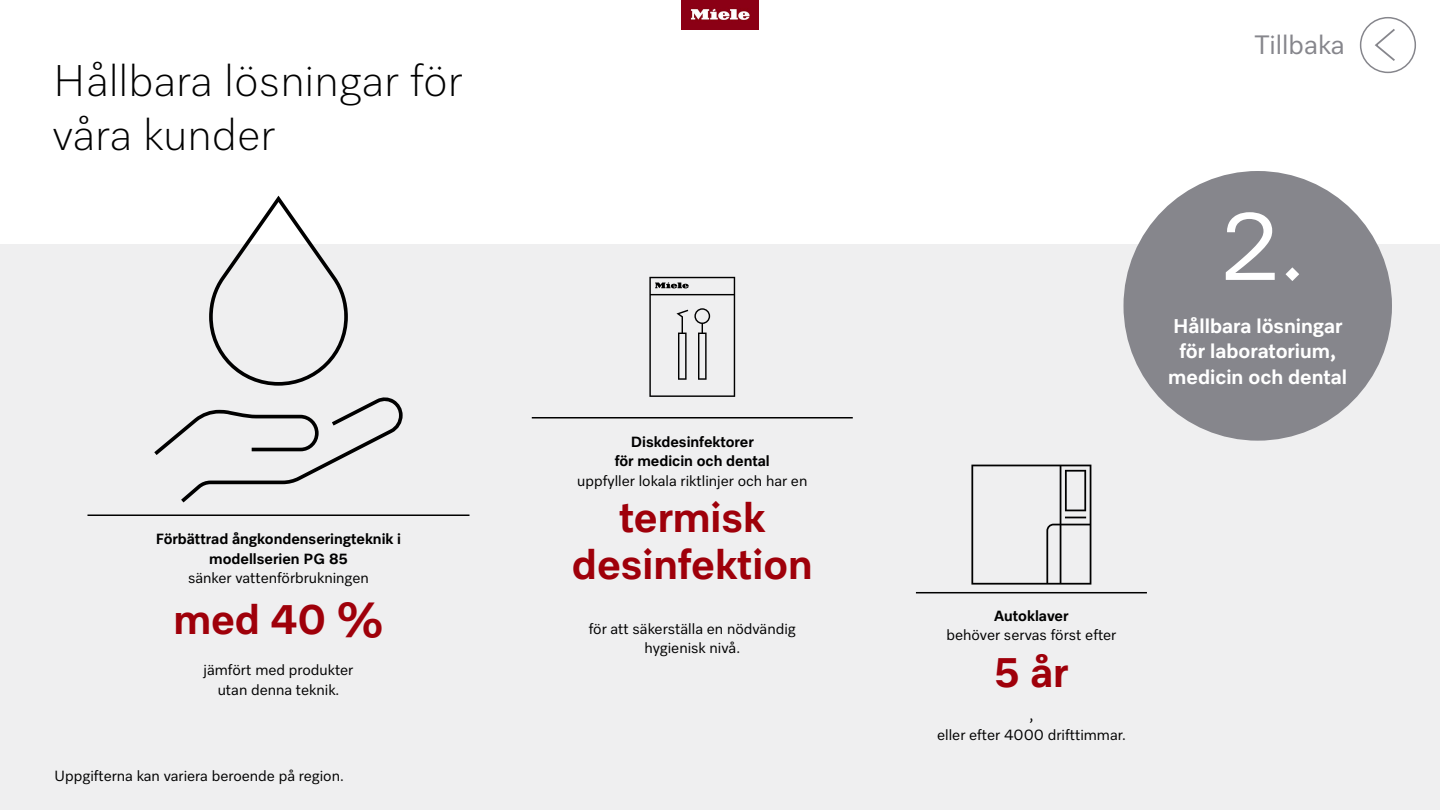
<style>
.page{position:relative;width:1440px;height:810px;background:#fff}
.page>*{position:absolute;margin:0;border:0;box-sizing:border-box;transform-origin:0 0}
.t1{font:97.5px "Miele Elements";color:#fff}
.t2{font:300 45px/54px "Miele Elements";color:#000}
.t3{font:700 42px/46.5px "Miele Elements";color:#9f000a;text-align:center}
.t4{font:27px "Miele Elements";color:#86868c}
.t5{font:700 20.25px/25.5px "Miele Elements";color:#fff;text-align:center}
.t6{font:15px/19.5px "Miele Elements";color:#000;text-align:center}
.t7{font:700 15px/19.5px "Miele Elements";color:#000;text-align:center}
</style>
<div class="page">
<img style="left:681px;top:0;width:78px;height:30px">
<svg style="left:1375px;top:29px;width:20px;height:32px"></svg>
<div style="left:1360px;top:17px;width:56px;height:56px;border:2px solid #86868c;border-radius:50%"></div>
<div style="left:0;top:244px;width:1440px;height:566px;background:#efeff0"></div>
<div style="left:1124px;top:171px;width:268px;height:270px;background:#86868c;border-radius:50%"></div>
<hr style="left:87px;top:514px;width:383px;height:2px;background:#000">
<hr style="left:532px;top:417px;width:321px;height:1px;background:#000">
<hr style="left:916px;top:592px;width:231px;height:1px;background:#000">
<svg style="left:154px;top:397px;width:249px;height:105px"></svg>
<svg style="left:209px;top:196px;width:139px;height:190px"></svg>
<svg style="left:649px;top:277px;width:86px;height:120px"></svg>
<svg style="left:971px;top:465px;width:120px;height:120px"></svg>
<h2 class="t2" style="left:52px;top:52px;width:411px">Hållbara lösningar för våra kunder</h2>
<p class="t7" style="left:156px;top:529px;width:247px">Förbättrad ångkondenseringteknik i modellserien PG 85</p>
<p class="t6" style="left:188px;top:568px;width:182px">sänker vattenförbrukningen</p>
<h3 class="t3" style="left:173px;top:594px;width:212px">med 40 %</h3>
<p class="t6" style="left:204px;top:660px;width:151px">jämfört med produkter utan denna teknik.</p>
<p class="t6" style="left:54px;top:765px;width:291px">Uppgifterna kan variera beroende på region.</p>
<p class="t7" style="left:615px;top:431px;width:157px">Diskdesinfektorer<br>för medicin och dental</p>
<p class="t6" style="left:577px;top:470px;width:232px">uppfyller lokala riktlinjer och har en</p>
<h3 class="t3" style="left:572px;top:493px;width:242px">termisk desinfektion</h3>
<p class="t6" style="left:589px;top:618px;width:209px">för att säkerställa en nödvändig hygienisk nivå.</p>
<h3 class="t4" style="left:1255px;top:28px;width:91px">Tillbaka</h3>
<h1 class="t1" style="left:1220px;top:184px;width:86px">2.</h1>
<h3 class="t5" style="left:1168px;top:312px;width:180px">Hållbara lösningar för laboratorium, medicin och dental</h3>
<p class="t7" style="left:994px;top:605px;width:76px">Autoklaver</p>
<p class="t6" style="left:946px;top:625px;width:171px">behöver servas först efter</p>
<h3 class="t3" style="left:995px;top:647px;width:75px">5 år</h3>
<p class="t6" style="left:937px;top:705px;width:190px">,<br>eller efter 4000 drifttimmar.</p>
</div>
